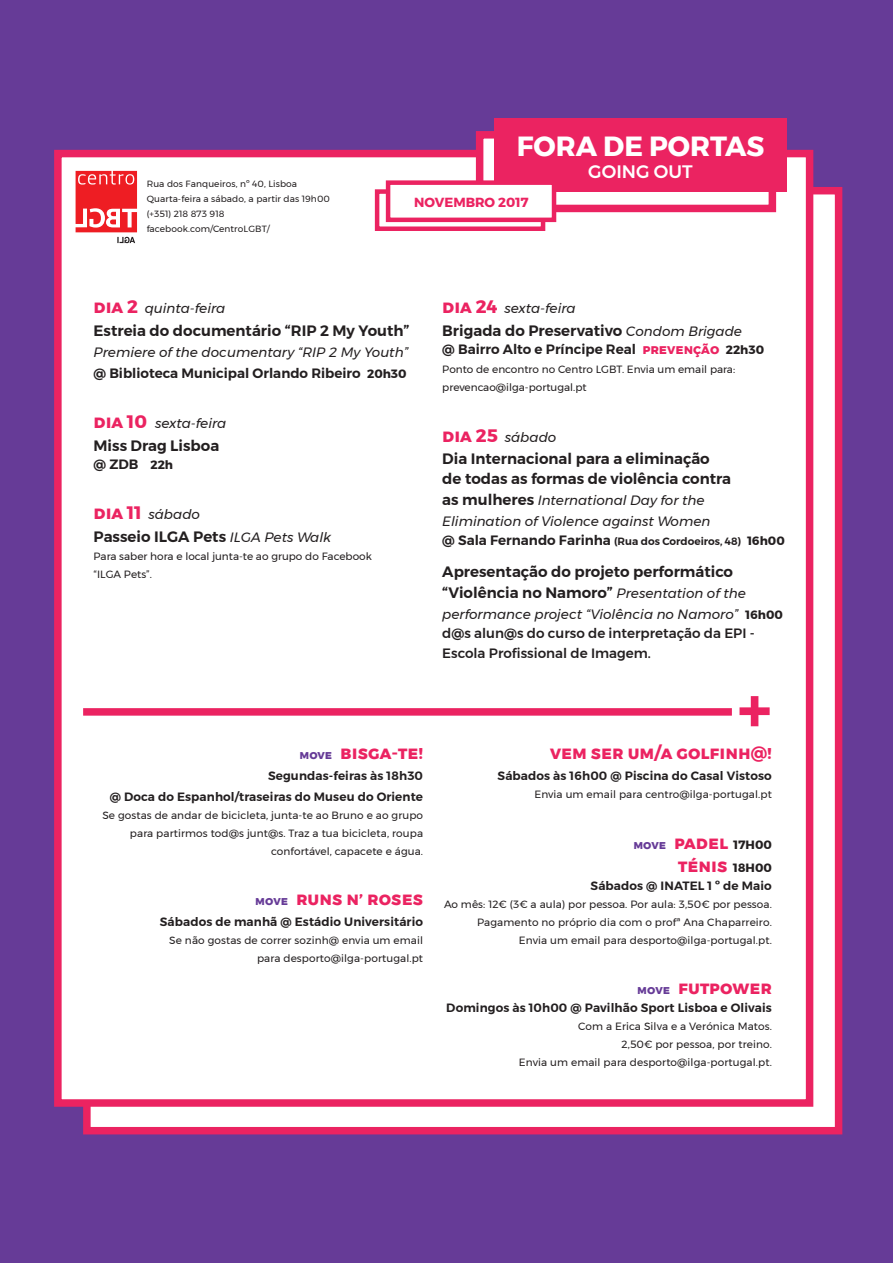
<style>
.page{position:relative;width:893px;height:1263px;background:#663b97}
.page>*{position:absolute;margin:0;border:0;box-sizing:border-box;transform-origin:0 0}
.t1{font:700 67.5px "Montserrat";color:#eb2361}
.t2{font:700 27.6px "Montserrat";color:#fff}
.t3{font:700 18px/22.5px "Montserrat";color:#eb2361;text-align:right}
.t4{font:500 18px "Montserrat";color:#fff}
.t5{font:600 15px/19.5px "Montserrat";color:#231f20}
.t6{font:italic 13.5px/21px "Montserrat";color:#231f20}
.t7{font:500 13.5px/19.5px "Montserrat";color:#231f20}
.t8{font:600 13.5px "Montserrat";color:#231f20}
.t9{font:700 13.2px "Montserrat";color:#eb2361}
.t10{font:600 12px/21px "Montserrat";letter-spacing:.01em;color:#231f20;text-align:right}
.t11{font:10.5px/18px "Montserrat";letter-spacing:.01em;color:#231f20;text-align:right}
.t12{font:600 10.5px "Montserrat";color:#231f20}
.t13{font:9px/15px "Montserrat";letter-spacing:.01em;color:#231f20}
.s1{font-weight:700;font-style:normal;font-size:18px;color:#eb2361}
.s2{font-weight:600;font-style:normal}
.s3{font-weight:700;font-style:normal;font-size:12px}
.s4{font-weight:700;font-size:12px}
.s5{font-weight:400;font-style:italic;font-size:13.5px}
.s6{font-size:12px;color:#663b97}
.s7{font-weight:700;color:#eb2361}
.s8{font-weight:600;font-style:normal;font-size:15px}
.s9{font-size:13.5px}
.s10{font-weight:400;font-style:italic}
.s11{font-size:12px;color:#231f20}
</style>
<div class="page">
<div style="left:83px;top:187px;width:759px;height:947px;background:#fff;border:8px solid #eb2361"></div>
<div style="left:54px;top:150px;width:759px;height:957px;background:#fff;border:8px solid #eb2361"></div>
<div style="left:476px;top:131px;width:300px;height:81px;background:#fff;border:8px solid #eb2361"></div>
<div style="left:494px;top:118px;width:293px;height:74px;background:#eb2361"></div>
<svg style="left:375px;top:189px;width:170px;height:42px"></svg>
<div style="left:386px;top:180px;width:170px;height:42px;background:#fff;border:4px solid #eb2361"></div>
<svg style="left:76px;top:171px;width:61px;height:72px"></svg>
<div style="left:83px;top:708px;width:649px;height:8px;background:#eb2361"></div>
<p class="t13" style="left:147px;top:176px;width:185px">Rua dos Fanqueiros, nº 40, Lisboa<br>Quarta-feira a sábado, a partir das 19h00 (+351) 218 873 918 facebook.com/CentroLGBT/</p>
<h2 class="t2" style="left:517px;top:124px;width:249px">FORA DE PORTAS</h2>
<p class="t9" style="left:414px;top:192px;width:116px">NOVEMBRO 2017</p>
<h3 class="t4" style="left:588px;top:158px;width:106px">GOING OUT</h3>
<p class="t6" style="left:94px;top:298px;width:133px"><span class="s1">dia 2</span> quinta-feira</p>
<h3 class="t5" style="left:94px;top:321px;width:318px">Estreia do documentário “RIP 2 My Youth”</h3>
<p class="t6" style="left:94px;top:341px;width:316px">Premiere of the documentary “RIP 2 My Youth” <span class="s2">@ Biblioteca Municipal Orlando Ribeiro</span> <span class="s3">20h30</span></p>
<p class="t6" style="left:94px;top:413px;width:134px"><span class="s1">dia 10</span> sexta-feira</p>
<h3 class="t5" style="left:94px;top:436px;width:127px">Miss Drag Lisboa</h3>
<p class="t8" style="left:94px;top:453px;width:81px">@ ZDB <span class="s4">22h</span></p>
<p class="t6" style="left:94px;top:504px;width:108px"><span class="s1">dia 11</span> sábado</p>
<h3 class="t5" style="left:94px;top:526px;width:239px">Passeio ILGA Pets <span class="s5">ILGA Pets Walk</span></h3>
<p class="t11" style="left:94px;top:547px;width:280px;text-align:left">Para saber hora e local junta-te ao grupo do Facebook “ILGA Pets”.</p>
<h3 class="t3" style="left:299px;top:741px;width:125px"><span class="s6">move</span> bisga-te!</h3>
<p class="t10" style="left:110px;top:765px;width:315px">Segundas-feiras às 18h30<br>@ Doca do Espanhol/traseiras do Museu do Oriente</p>
<p class="t11" style="left:102px;top:806px;width:322px">Se gostas de andar de bicicleta, junta-te ao Bruno e ao grupo para partirmos tod@s junt@s. Traz a tua bicicleta, roupa confortável, capacete e água.</p>
<h3 class="t3" style="left:255px;top:887px;width:169px"><span class="s6">move</span> runs n’ roses</h3>
<p class="t10" style="left:160px;top:911px;width:265px">Sábados de manhã @ Estádio Universitário</p>
<p class="t11" style="left:169px;top:931px;width:255px">Se não gostas de correr sozinh@ envia um email para desporto@ilga-portugal.pt</p>
<p class="t6" style="left:442px;top:298px;width:135px"><span class="s1">dia 24</span> sexta-feira</p>
<h3 class="t5" style="left:442px;top:321px;width:301px">Brigada do Preservativo <span class="s5">Condom Brigade</span></h3>
<p class="t8" style="left:442px;top:338px;width:323px">@ Bairro Alto e Príncipe Real <span class="s7">prevenção</span> <span class="s4">22h30</span></p>
<p class="t11" style="left:442px;top:360px;width:294px;text-align:left">Ponto de encontro no Centro LGBT. Envia um email para: prevencao@ilga-portugal.pt</p>
<p class="t6" style="left:442px;top:426px;width:116px"><span class="s1">dia 25</span> sábado</p>
<h3 class="t5" style="left:442px;top:449px;width:290px">Dia Internacional para a eliminação de todas as formas de violência contra</h3>
<p class="t6" style="left:442px;top:489px;width:270px"><span class="s8">as mulheres</span> International Day for the<br>Elimination of Violence against Women</p>
<p class="t12" style="left:442px;top:533px;width:344px"><span class="s9">@ Sala Fernando Farinha</span> (Rua dos Cordoeiros, 48) <span class="s4">16h00</span></p>
<h3 class="t5" style="left:442px;top:561px;width:305px;line-height:21px">Apresentação do projeto performático “Violência no Namoro” <span class="s5">Presentation of the</span></h3>
<p class="t7" style="left:442px;top:604px;width:342px"><span class="s10">performance project “Violência no Namoro”</span> <span class="s4">16h00 </span>d@s alun@s do curso de interpretação da EPI -<br>Escola Profissional de Imagem.</p>
<h1 class="t1" style="left:737px;top:655px;width:36px">+</h1>
<h3 class="t3" style="left:550px;top:741px;width:223px">vem ser um/a golfinh@!</h3>
<p class="t10" style="left:498px;top:765px;width:276px">Sábados às 16h00 @ Piscina do Casal Vistoso</p>
<p class="t11" style="left:534px;top:785px;width:239px">Envia um email para centro@ilga-portugal.pt</p>
<h3 class="t3" style="left:633px;top:831px;width:140px"><span class="s6">move</span> padel <span class="s11">17H00 </span>ténis <span class="s11">18H00</span></h3>
<p class="t10" style="left:591px;top:875px;width:183px">Sábados @ INATEL 1 º de Maio</p>
<p class="t11" style="left:444px;top:895px;width:329px">Ao mês: 12€ (3€ a aula) por pessoa. Por aula: 3,50€ por pessoa.<br>Pagamento no próprio dia com o profª Ana Chaparreiro.<br>Envia um email para desporto@ilga-portugal.pt.</p>
<h3 class="t3" style="left:637px;top:976px;width:136px"><span class="s6">move</span> futpower</h3>
<p class="t10" style="left:446px;top:997px;width:327px">Domingos às 10h00 @ Pavilhão Sport Lisboa e Olivais</p>
<p class="t11" style="left:519px;top:1017px;width:254px">Com a Erica Silva e a Verónica Matos.<br>2,50€ por pessoa, por treino.<br>Envia um email para desporto@ilga-portugal.pt.</p>
</div>
